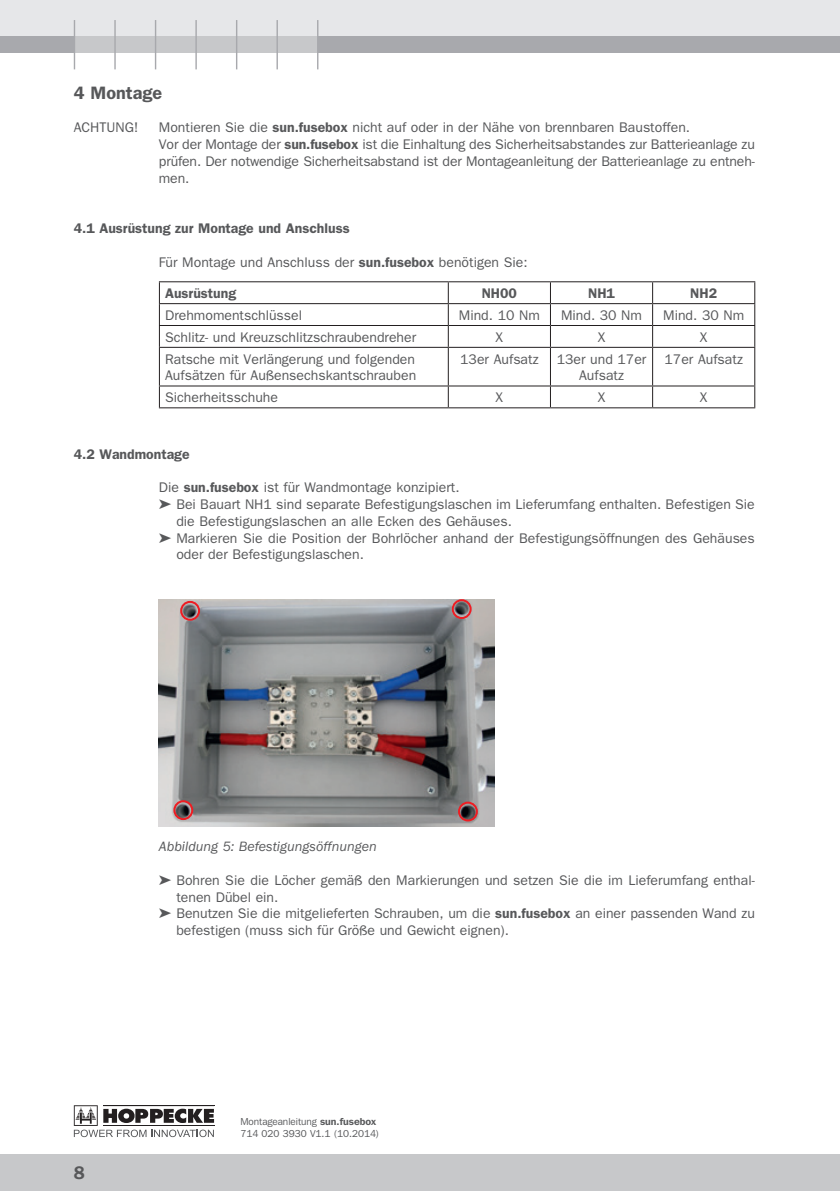
<style>
.page{position:relative;width:840px;height:1191px;background:#fff}
.page>*{position:absolute;margin:0;border:0;box-sizing:border-box;transform-origin:0 0}
.t1{font:600 18px "Franklin Gothic LT";color:#57585a}
.t2{font:600 18px "Franklin Gothic IT Cby BT";color:#57585a}
.t3{font:14px/16.8px "Franklin Gothic LT";color:#57585a}
.t4{font:600 14px "Franklin Gothic LT";color:#57585a}
.t5{font:italic 14px "Franklin Gothic LT";color:#57585a}
.t6{font:10px/12px "Franklin Gothic IT Cby BT";color:#57585a}
.s1{font-weight:600}
</style>
<div class="page">
<div style="left:0;top:0;width:839px;height:37px;background:#e6e7e9"></div>
<div style="left:317px;top:37px;width:522px;height:16px;background:#a8a9ad"></div>
<div style="left:74px;top:37px;width:244px;height:16px;background:#c7c8ca"></div>
<hr style="left:276px;top:20px;width:2px;height:49px;background:#a8a9ad">
<hr style="left:317px;top:20px;width:1px;height:49px;background:#a8a9ad">
<hr style="left:74px;top:20px;width:1px;height:49px;background:#a8a9ad">
<hr style="left:114px;top:20px;width:2px;height:49px;background:#a8a9ad">
<hr style="left:155px;top:20px;width:1px;height:49px;background:#a8a9ad">
<hr style="left:195px;top:20px;width:2px;height:49px;background:#a8a9ad">
<hr style="left:236px;top:20px;width:1px;height:49px;background:#a8a9ad">
<div style="left:0;top:37px;width:74px;height:16px;background:#a8a9ad"></div>
<div style="left:0;top:1154px;width:839px;height:37px;background:#c7c8ca"></div>
<svg style="left:74px;top:1105px;width:140px;height:32px"></svg>
<hr style="left:159px;top:281px;width:289px;height:1px;background:#231f20">
<hr style="left:448px;top:281px;width:102px;height:1px;background:#231f20">
<hr style="left:550px;top:281px;width:102px;height:1px;background:#231f20">
<hr style="left:652px;top:281px;width:102px;height:1px;background:#231f20">
<hr style="left:159px;top:303px;width:289px;height:1px;background:#231f20">
<hr style="left:448px;top:303px;width:102px;height:1px;background:#231f20">
<hr style="left:550px;top:303px;width:102px;height:1px;background:#231f20">
<hr style="left:652px;top:303px;width:102px;height:1px;background:#231f20">
<hr style="left:159px;top:325px;width:289px;height:1px;background:#231f20">
<svg style="left:159px;top:282px;width:1px;height:65px"></svg>
<hr style="left:448px;top:325px;width:102px;height:1px;background:#231f20">
<svg style="left:447px;top:282px;width:1px;height:65px"></svg>
<hr style="left:550px;top:325px;width:102px;height:1px;background:#231f20">
<hr style="left:652px;top:325px;width:102px;height:1px;background:#231f20">
<hr style="left:159px;top:347px;width:289px;height:1px;background:#231f20">
<hr style="left:159px;top:348px;width:1px;height:37px;background:#231f20">
<hr style="left:448px;top:347px;width:102px;height:1px;background:#231f20">
<hr style="left:447px;top:348px;width:1px;height:37px;background:#231f20">
<hr style="left:550px;top:347px;width:102px;height:1px;background:#231f20">
<hr style="left:549px;top:348px;width:1px;height:37px;background:#231f20">
<hr style="left:652px;top:347px;width:102px;height:1px;background:#231f20">
<hr style="left:651px;top:348px;width:1px;height:37px;background:#231f20">
<hr style="left:753px;top:348px;width:1px;height:37px;background:#231f20">
<hr style="left:159px;top:385px;width:289px;height:1px;background:#231f20">
<svg style="left:159px;top:386px;width:1px;height:21px"></svg>
<hr style="left:448px;top:385px;width:102px;height:1px;background:#231f20">
<svg style="left:447px;top:386px;width:1px;height:21px"></svg>
<hr style="left:550px;top:385px;width:102px;height:1px;background:#231f20">
<hr style="left:652px;top:385px;width:102px;height:1px;background:#231f20">
<hr style="left:159px;top:407px;width:289px;height:1px;background:#231f20">
<hr style="left:448px;top:407px;width:102px;height:1px;background:#231f20">
<hr style="left:550px;top:407px;width:102px;height:1px;background:#231f20">
<hr style="left:652px;top:407px;width:102px;height:1px;background:#231f20">
<img style="left:159px;top:599px;width:335px;height:227px">
<div style="left:180px;top:601px;width:20px;height:20px;border:2px solid #ee1d23;border-radius:50%"></div>
<div style="left:451px;top:599px;width:20px;height:20px;border:2px solid #ee1d23;border-radius:50%"></div>
<div style="left:173px;top:800px;width:20px;height:20px;border:2px solid #ee1d23;border-radius:50%"></div>
<div style="left:458px;top:801px;width:19px;height:20px;border:2px solid #ee1d23;border-radius:50%"></div>
<p class="t1" style="left:74px;top:82px;width:90px">4 Montage</p>
<p class="t3" style="left:74px;top:119px;width:66px">ACHTUNG!</p>
<p class="t3" style="left:159px;top:119px;width:597px">Montieren Sie die <span class="s1">sun.fusebox</span> nicht auf oder in der Nähe von brennbaren Baustoffen.<br>Vor der Montage der <span class="s1">sun.fusebox</span> ist die Einhaltung des Sicherheitsabstandes zur Batterieanlage zu prüfen. Der notwendige Sicherheitsabstand ist der Montageanleitung der Batterieanlage zu entneh&shy;men.</p>
<p class="t4" style="left:74px;top:220px;width:277px">4.1 Ausrüstung zur Montage und Anschluss</p>
<p class="t3" style="left:159px;top:253px;width:370px">Für Montage und Anschluss der <span class="s1">sun.fusebox</span> benötigen Sie:</p>
<p class="t4" style="left:165px;top:285px;width:73px">Ausrüstung</p>
<p class="t4" style="left:481px;top:285px;width:37px">NH00</p>
<p class="t4" style="left:587px;top:285px;width:28px">NH1</p>
<p class="t4" style="left:689px;top:285px;width:28px">NH2</p>
<p class="t3" style="left:165px;top:307px;width:138px">Drehmomentschlüssel</p>
<p class="t3" style="left:458px;top:307px;width:82px">Mind. 10 Nm</p>
<p class="t3" style="left:560px;top:307px;width:82px">Mind. 30 Nm</p>
<p class="t3" style="left:662px;top:307px;width:82px">Mind. 30 Nm</p>
<p class="t3" style="left:165px;top:328px;width:252px">Schlitz- und Kreuzschlitzschraubendreher</p>
<p class="t3" style="left:495px;top:328px;width:9px">X</p>
<p class="t3" style="left:597px;top:328px;width:9px">X</p>
<p class="t3" style="left:699px;top:328px;width:9px">X</p>
<p class="t3" style="left:165px;top:350px;width:252px">Ratsche mit Verlängerung und folgenden<br>Aufsätzen für Außensechskantschrauben</p>
<p class="t3" style="left:460px;top:350px;width:80px">13er Aufsatz</p>
<p class="t3" style="left:556px;top:350px;width:91px;text-align:center">13er und 17er<br>Aufsatz</p>
<p class="t3" style="left:664px;top:350px;width:80px">17er Aufsatz</p>
<p class="t3" style="left:165px;top:389px;width:114px">Sicherheitsschuhe</p>
<p class="t3" style="left:495px;top:389px;width:9px">X</p>
<p class="t3" style="left:597px;top:389px;width:9px">X</p>
<p class="t3" style="left:699px;top:389px;width:9px">X</p>
<p class="t4" style="left:74px;top:445px;width:117px">4.2 Wandmontage</p>
<p class="t3" style="left:159px;top:479px;width:302px">Die <span class="s1">sun.fusebox</span> ist für Wandmontage konzipiert.</p>
<p class="t3" style="left:159px;top:496px;width:597px">➤ Bei Bauart NH1 sind separate Befestigungslaschen im Lieferumfang enthalten. Befestigen Sie</p>
<p class="t3" style="left:176px;top:513px;width:337px">die Befestigungslaschen an alle Ecken des Gehäuses.</p>
<p class="t3" style="left:159px;top:529px;width:597px">➤ Markieren Sie die Position der Bohrlöcher anhand der Befestigungsöffnungen des Gehäuses</p>
<p class="t3" style="left:176px;top:546px;width:189px">oder der Befestigungslaschen.</p>
<p class="t5" style="left:159px;top:838px;width:219px">Abbildung 5: Befestigungsöffnungen</p>
<p class="t3" style="left:159px;top:871px;width:597px">➤ Bohren Sie die Löcher gemäß den Markierungen und setzen Sie die im Lieferumfang enthal-</p>
<p class="t3" style="left:176px;top:888px;width:103px">tenen Dübel ein.</p>
<p class="t3" style="left:159px;top:905px;width:597px">➤ Benutzen Sie die mitgelieferten Schrauben, um die <span class="s1">sun.fusebox</span> an einer passenden Wand zu</p>
<p class="t3" style="left:176px;top:922px;width:334px">befestigen (muss sich für Größe und Gewicht eignen).</p>
<p class="t2" style="left:74px;top:1161px;width:12px">8</p>
<p class="t6" style="left:240px;top:1115px;width:140px">Montageanleitung <span class="s1">sun.fusebox<br></span>714 020 3930 V1.1 (10.2014)</p>
</div>
